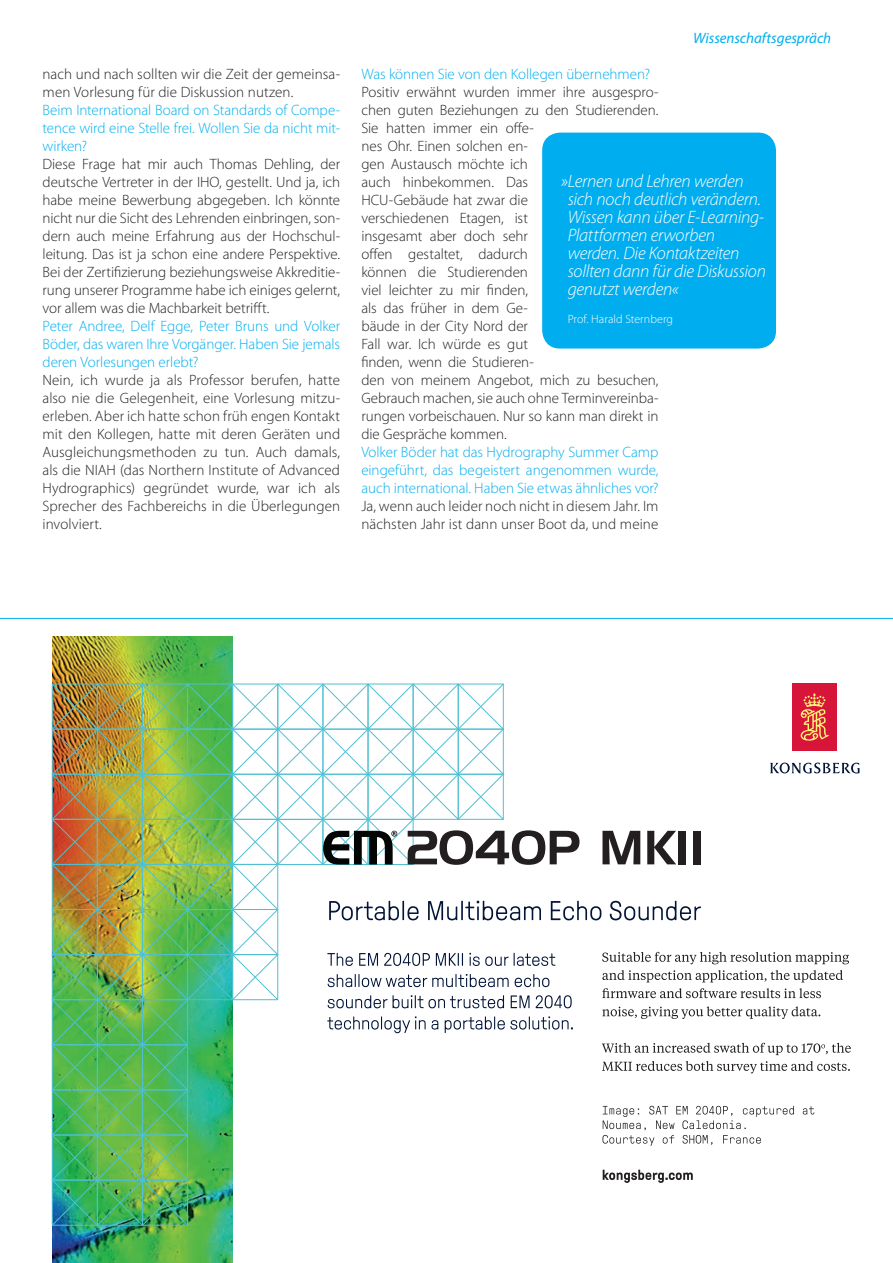
<style>
.page{position:relative;width:893px;height:1263px;background:#fff}
.page>*{position:absolute;margin:0;border:0;box-sizing:border-box;transform-origin:0 0}
.t1{font:italic 300 18px/18px "Myriad Pro";letter-spacing:-.015em;color:#fff}
.t2{font:300 15px/18px "Myriad Pro";color:#231f20}
.t3{font:300 15px/18px "Myriad Pro";letter-spacing:-.005em;color:#00aeef;text-align:justify}
.t4{font:italic 15px "Myriad Pro";letter-spacing:-.005em;color:#00aeef}
.t5{font:300 12px "Myriad Pro";letter-spacing:.005em;color:#fff}
</style>
<div class="page">
<img style="left:52px;top:637px;width:181px;height:626px">
<img style="left:52px;top:683px;width:807px;height:543px">
<hr style="left:0;top:618px;width:893px;height:1px;background:#00aeef">
<div style="left:542px;top:133px;width:234px;height:216px;background:#00aeef;border-radius:18px"></div>
<p class="t2" style="left:43px;top:64px;width:299px">nach und nach sollten wir die Zeit der gemeinsa&shy;men Vorlesung für die Diskussion nutzen.</p>
<p class="t3" style="left:43px;top:100px;width:299px">Beim International Board on Standards of Compe&shy;tence wird eine Stelle frei. Wollen Sie da nicht mit&shy;wirken?</p>
<p class="t2" style="left:43px;top:154px;width:299px;text-align:justify">Diese Frage hat mir auch Thomas Dehling, der deutsche Vertreter in der IHO, gestellt. Und ja, ich habe meine Bewerbung abgegeben. Ich könnte nicht nur die Sicht des Lehrenden einbringen, son&shy;dern auch meine Erfahrung aus der Hochschul&shy;leitung. Das ist ja schon eine andere Perspektive.<br>Bei der Zertifizierung beziehungsweise Akkreditie&shy;rung unserer Programme habe ich einiges gelernt, vor allem was die Machbarkeit betrifft.</p>
<p class="t3" style="left:43px;top:316px;width:299px">Peter Andree, Delf Egge, Peter Bruns und Volker Böder, das waren Ihre Vorgänger. Haben Sie jemals deren Vorlesungen erlebt?</p>
<p class="t2" style="left:43px;top:370px;width:299px;text-align:justify">Nein, ich wurde ja als Professor berufen, hatte also nie die Gelegenheit, eine Vorlesung mitzu&shy;erleben. Aber ich hatte schon früh engen Kontakt mit den Kollegen, hatte mit deren Geräten und Ausgleichungsmethoden zu tun. Auch damals, als die NIAH (das Northern Institute of Advanced Hydrographics) gegründet wurde, war ich als Sprecher des Fachbereichs in die Überlegungen involviert.</p>
<p class="t4" style="left:693px;top:28px;width:140px">Wissenschaftsgespräch</p>
<p class="t3" style="left:361px;top:64px;width:290px">Was können Sie von den Kollegen übernehmen?</p>
<p class="t2" style="left:361px;top:82px;width:299px">Positiv erwähnt wurden immer ihre ausgespro&shy;chen guten Beziehungen zu den Studierenden.<br>Sie hatten immer ein offe-<br>nes Ohr. Einen solchen en-<br>gen Austausch möchte ich<br>auch hinbekommen. Das<br>HCU-Gebäude hat zwar die<br>verschiedenen Etagen, ist<br>insgesamt aber doch sehr<br>offen gestaltet, dadurch<br>können die Studierenden<br>viel leichter zu mir finden,<br>als das früher in dem Ge-<br>bäude in der City Nord der<br>Fall war. Ich würde es gut<br>finden, wenn die Studieren-<br>den von meinem Angebot, mich zu besuchen,<br>Gebrauch machen, sie auch ohne Terminvereinba&shy;rungen vorbeischauen. Nur so kann man direkt in die Gespräche kommen.</p>
<p class="t3" style="left:361px;top:442px;width:299px">Volker Böder hat das Hydrography Summer Camp eingeführt, das begeistert angenommen wurde, auch international. Haben Sie etwas ähnliches vor?</p>
<p class="t2" style="left:361px;top:496px;width:299px">Ja, wenn auch leider noch nicht in diesem Jahr. Im nächsten Jahr ist dann unser Boot da, und meine</p>
<p class="t1" style="left:568px;top:171px;width:200px;text-indent:-6px">»Lernen und Lehren werden sich noch deutlich verändern.<br>Wissen kann über E-Learning-<br>Plattformen erworben werden. Die Kontaktzeiten sollten dann für die Diskussion genutzt werden«</p>
<p class="t5" style="left:568px;top:312px;width:107px">Prof. Harald Sternberg</p>
</div>
